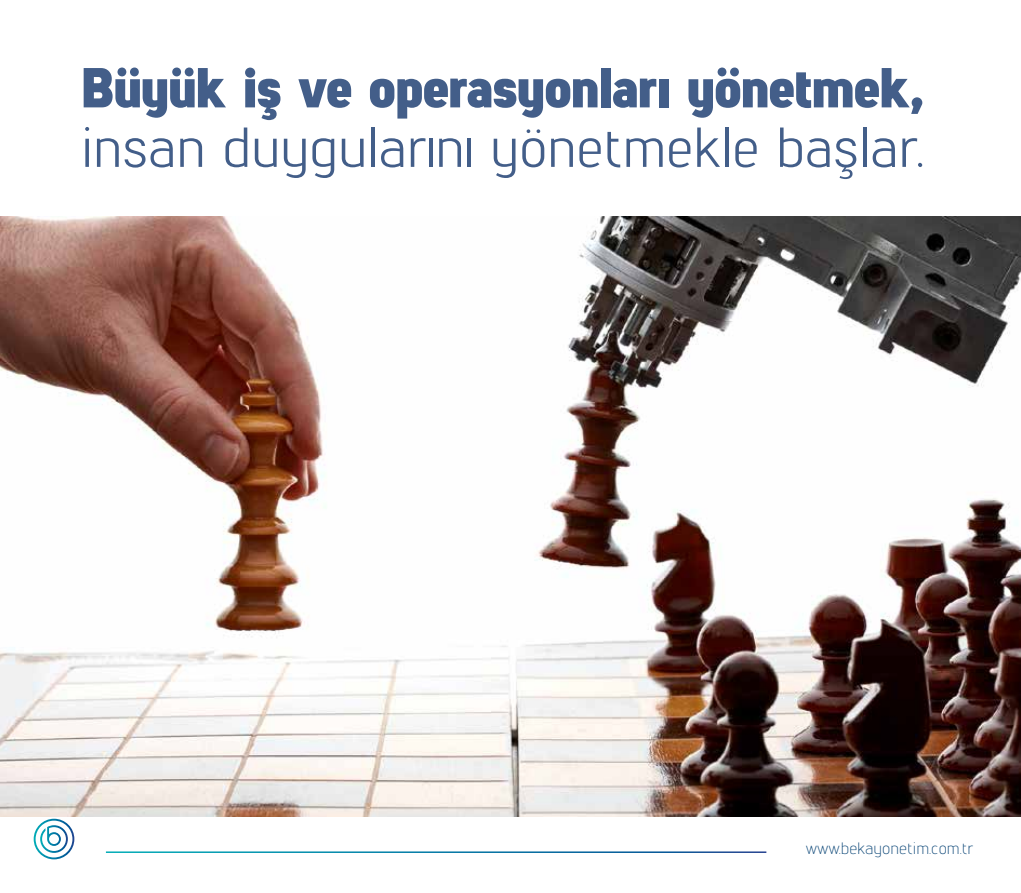
<style>
.page{position:relative;width:1021px;height:893px;background:#fff}
.page>*{position:absolute;margin:0;border:0;box-sizing:border-box;transform-origin:0 0}
.t1{font:56.25px "Lintel";color:#435e89}
.t2{font:900 56.25px "Lintel";color:#435e89}
.t3{font:300 16.5px "Lintel";color:#0b4677}
</style>
<div class="page">
<svg style="left:34px;top:819px;width:40px;height:40px"></svg>
<img style="left:0;top:217px;width:1020px;height:600px">
<p class="t2" style="left:81px;top:47px;width:844px">Büyük iş ve operasyonları yönetmek,</p>
<p class="t1" style="left:81px;top:109px;width:844px">insan duygularını yönetmekle başlar.</p>
<p class="t3" style="left:805px;top:837px;width:169px">www.bekayonetim.com.tr</p>
</div>
